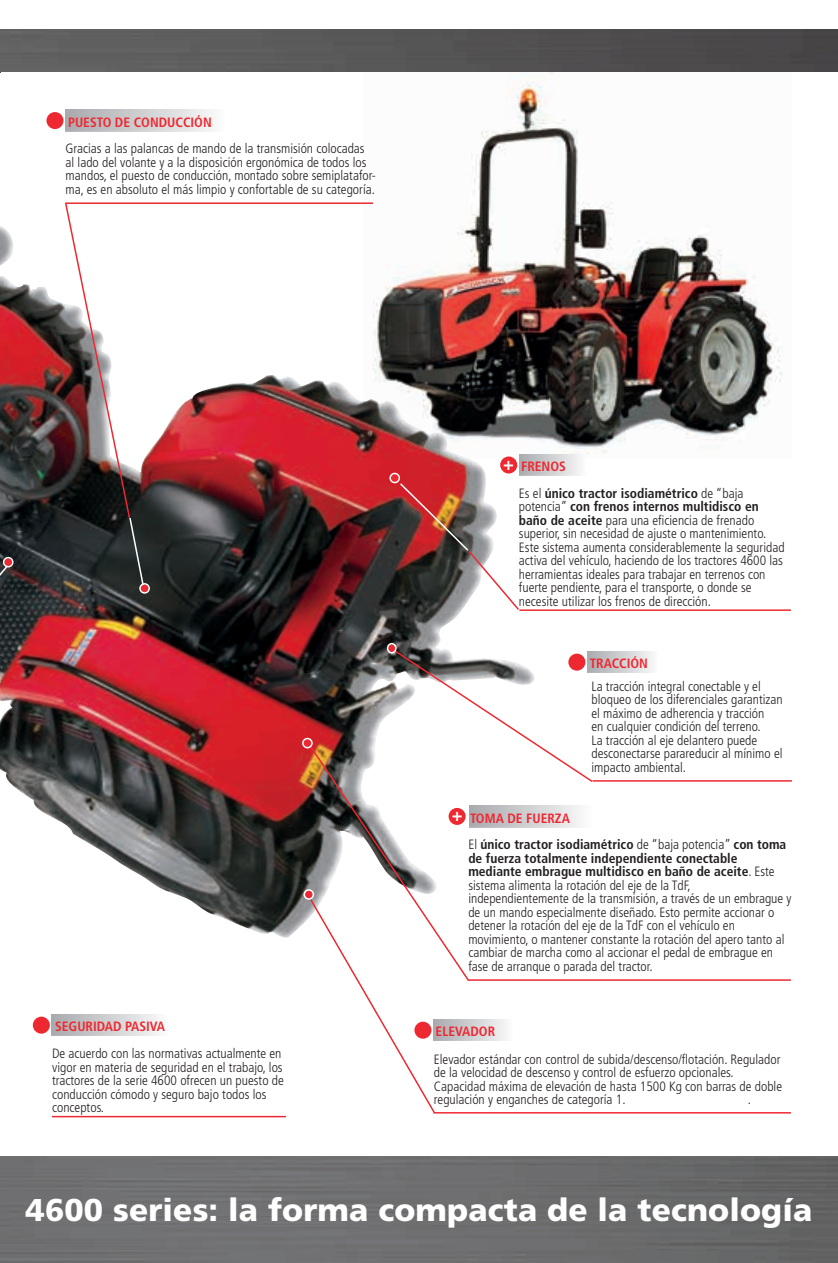
<style>
.page{position:relative;width:838px;height:1263px;background:#fff}
.page>*{position:absolute;margin:0;border:0;box-sizing:border-box;transform-origin:0 0}
.t1{font:900 31.5px "Frutiger";letter-spacing:.005em;color:#fff}
.t2{font:700 18px "Frutiger";color:#fff}
.t3{font:300 condensed 13.5px/13.5px "Frutiger";color:#231f20}
.t4{font:700 condensed 13.5px "Frutiger";color:#ee2831}
.s1{font-weight:700}
</style>
<div class="page">
<img style="left:469px;top:72px;width:313px;height:382px">
<img style="left:0;top:226px;width:543px;height:712px">
<img style="left:1px;top:29px;width:837px;height:43px">
<div style="left:0;top:1156px;width:838px;height:107px;background:#6e6e70"></div>
<hr style="left:467px;top:979px;width:324px;height:2px;background:#ee2831">
<img style="left:519px;top:454px;width:62px;height:22px">
<hr style="left:519px;top:609px;width:272px;height:2px;background:#ee2831">
<hr style="left:592px;top:780px;width:200px;height:2px;background:#ee2831">
<hr style="left:433px;top:1112px;width:358px;height:1px;background:#ee2831">
<div style="left:33px;top:1017px;width:17px;height:17px;background:#ee2831;border-radius:50%"></div>
<hr style="left:52px;top:1116px;width:234px;height:1px;background:#ee2831">
<div style="left:46px;top:112px;width:17px;height:17px;background:#ee2831;border-radius:50%"></div>
<hr style="left:66px;top:202px;width:307px;height:2px;background:#ee2831">
<div style="left:500px;top:456px;width:17px;height:17px;background:#ee2831;border-radius:50%"></div>
<svg style="left:0;top:557px;width:14px;height:117px;background:#3b3436"></svg>
<svg style="left:302px;top:643px;width:292px;height:471px"></svg>
<svg style="left:64px;top:202px;width:86px;height:392px"></svg>
<svg style="left:389px;top:473px;width:131px;height:138px"></svg>
<p class="t4" style="left:68px;top:114px;width:145px">PUESTO DE CONDUCCIÓN</p>
<p class="t3" style="left:66px;top:142px;width:312px">Gracias a las palancas de mando de la transmisión colocadas al lado del volante y a la disposición ergonómica de todos los mandos, el puesto de conducción, montado sobre semiplatafor&shy;ma, es en absoluto el más limpio y confortable de su categoría.</p>
<p class="t4" style="left:55px;top:1018px;width:112px">SEGURIDAD PASIVA</p>
<h2 class="t2" style="left:503px;top:453px;width:12px">+</h2>
<p class="t4" style="left:521px;top:458px;width:46px">FRENOS</p>
<p class="t3" style="left:519px;top:486px;width:267px">Es el <span class="s1">único tractor isodiamétrico</span> de “baja potencia” <span class="s1">con frenos internos multidisco en baño de aceite</span> para una eficiencia de frenado superior, sin necesidad de ajuste o mantenimiento.<br>Este sistema aumenta considerablemente la seguridad activa del vehículo, haciendo de los tractores 4600 las herramientas ideales para trabajar en terrenos con fuerte pendiente, para el transporte, o donde se necesite utilizar los frenos de dirección.</p>
<p class="t4" style="left:590px;top:656px;width:60px">TRACCIÓN</p>
<h2 class="t2" style="left:452px;top:804px;width:12px">+</h2>
<p class="t4" style="left:470px;top:810px;width:101px">TOMA DE FUERZA</p>
<p class="t3" style="left:591px;top:679px;width:193px">La tracción integral conectable y el bloqueo de los diferenciales garantizan el máximo de adherencia y tracción<br>en cualquier condición del terreno.<br>La tracción al eje delantero puede desconectarse parareducir al mínimo el impacto ambiental.</p>
<p class="t3" style="left:468px;top:838px;width:325px">El <span class="s1">único tractor isodiamétrico</span> de “baja potencia” <span class="s1">con toma de fuerza totalmente independiente conectable mediante embrague multidisco en baño de aceite</span>. Este sistema alimenta la rotación del eje de la TdF, independientemente de la transmisión, a través de un embrague y de un mando especialmente diseñado. Esto permite accionar o detener la rotación del eje de la TdF con el vehículo en movimiento, o mantener constante la rotación del apero tanto al cambiar de marcha como al accionar el pedal de embrague en fase de arranque o parada del tractor.</p>
<p class="t4" style="left:435px;top:1023px;width:61px">ELEVADOR</p>
<p class="t3" style="left:52px;top:1047px;width:233px">De acuerdo con las normativas actualmente en vigor en materia de seguridad en el trabajo, los tractores de la serie 4600 ofrecen un puesto de conducción cómodo y seguro bajo todos los conceptos.</p>
<p class="t3" style="left:434px;top:1052px;width:350px">Elevador estándar con control de subida/descenso/flotación. Regulador de la velocidad de descenso y control de esfuerzo opcionales.<br>Capacidad máxima de elevación de hasta 1500 Kg con barras de doble regulación y enganches de categoría 1.</p>
<p class="t3" style="left:747px;top:1092px;width:5px">.</p>
<h1 class="t1" style="left:26px;top:1191px;width:788px">4600 series: la forma compacta de la tecnología</h1>
</div>
